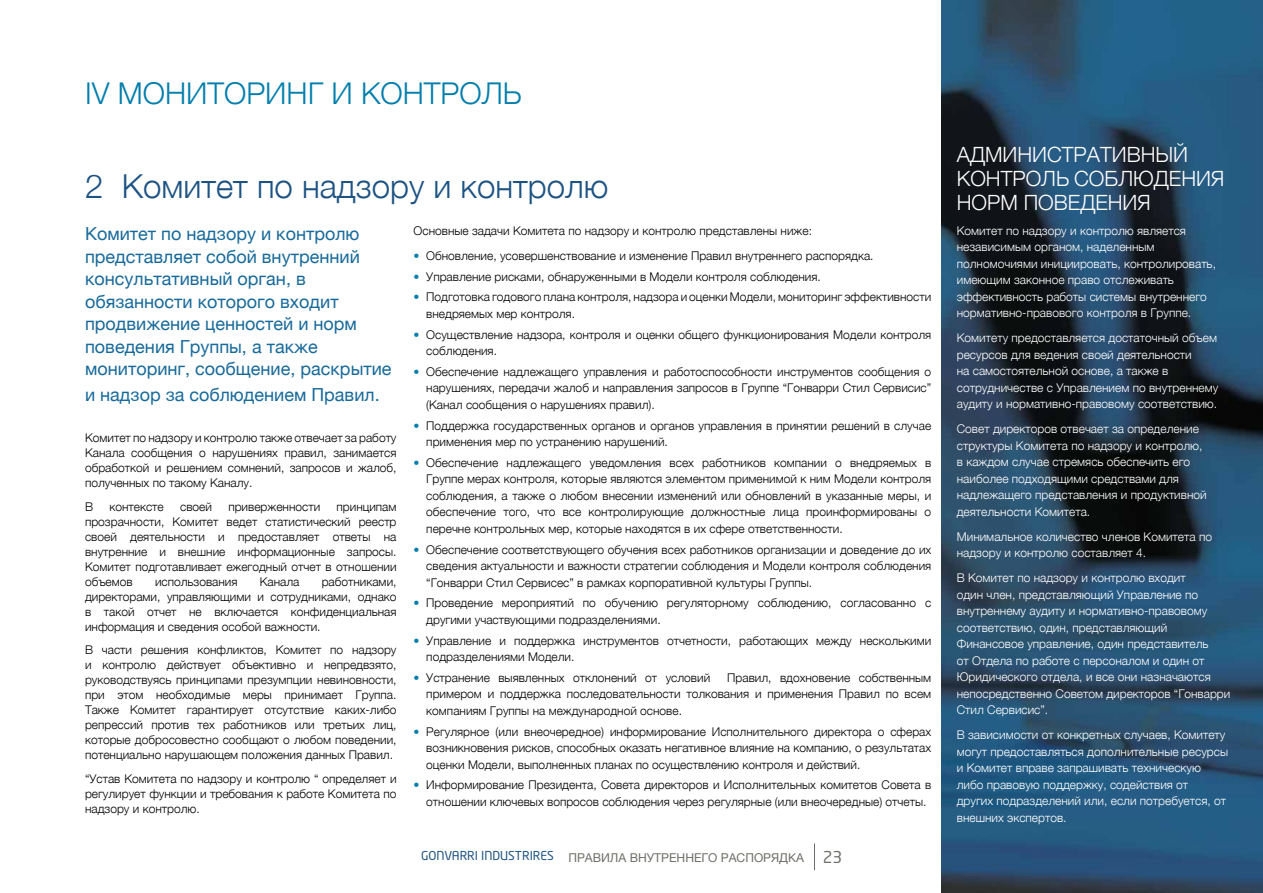
<style>
.page{position:relative;width:1263px;height:893px;background:#fff}
.page>*{position:absolute;margin:0;border:0;box-sizing:border-box;transform-origin:0 0}
.t1{font:300 33px "Helvetica Neue";color:#1d5383}
.t2{font:300 30px "Helvetica Neue";color:#007eac}
.t3{font:300 21px/24px "Helvetica Neue";color:#fff}
.t4{font:18px/22.5px "Helvetica Neue";color:#186a9a}
.t5{font:12.15px "Helvetica Neue";color:#6f6e68}
.t6{font:300 12px/15px "Helvetica Neue";color:#000;text-align:justify}
.t7{font:300 12px/16.5px "Helvetica Neue";color:#fff}
.s1{color:#007eac}
.s2{font-family:"Neo Tech Std";font-size:16.2px}
</style>
<div class="page">
<img style="left:942px;top:0;width:321px;height:893px">
<svg style="left:814px;top:843px;width:1px;height:27px"></svg>
<h2 class="t2" style="left:85px;top:69px;width:438px">IV МОНИТОРИНГ И КОНТРОЛЬ</h2>
<h1 class="t1" style="left:85px;top:159px;width:525px">2 Комитет по надзору и контролю</h1>
<h3 class="t4" style="left:85px;top:224px;width:308px">Комитет по надзору и контролю представляет собой внутренний консультативный орган, в обязанности которого входит продвижение ценностей и норм поведения Группы, а также мониторинг, сообщение, раскрытие</h3>
<h3 class="t4" style="left:85px;top:384px;width:296px">и надзор за соблюдением Правил.</h3>
<p class="t6" style="left:85px;top:430px;width:313px">Комитет по надзору и контролю также отвечает за работу Канала сообщения о нарушениях правил, занимается обработкой и решением сомнений, запросов и жалоб, полученных по такому Каналу.</p>
<p class="t6" style="left:85px;top:498px;width:10px">В</p>
<p class="t6" style="left:109px;top:498px;width:56px">контексте</p>
<p class="t6" style="left:180px;top:498px;width:33px">своей</p>
<p class="t6" style="left:228px;top:498px;width:93px">приверженности</p>
<p class="t6" style="left:85px;top:498px;width:313px;text-indent:251px">принципам прозрачности, Комитет ведет статистический реестр своей деятельности и предоставляет ответы на внутренние и внешние информационные запросы.<br>Комитет подготавливает ежегодный отчет в отношении объемов</p>
<p class="t6" style="left:85px;top:573px;width:313px;text-indent:237px">работниками, директорами, управляющими и сотрудниками, однако в такой отчет не включается конфиденциальная информация и сведения особой важности.</p>
<p class="t6" style="left:85px;top:642px;width:313px">В части решения конфликтов, Комитет по надзору и контролю действует объективно и непредвзято, руководствуясь принципами презумпции невиновности, при этом необходимые меры принимает Группа.<br>Также Комитет гарантирует отсутствие каких-либо репрессий против тех работников или третьих лиц, которые добросовестно сообщают о любом поведении, потенциально нарушающем положения данных Правил.</p>
<p class="t6" style="left:85px;top:770px;width:313px">“Устав Комитета по надзору и контролю “ определяет и регулирует функции и требования к работе Комитета по надзору и контролю.</p>
<p class="t6" style="left:155px;top:573px;width:84px">использования</p>
<p class="t6" style="left:260px;top:573px;width:41px">Канала</p>
<p class="t6" style="left:414px;top:222px;width:400px">Основные задачи Комитета по надзору и контролю представлены ниже:</p>
<p class="t6" style="left:414px;top:247px;width:461px"><span class="s1">•</span> Обновление, усовершенствование и изменение Правил внутреннего распорядка.</p>
<p class="t6" style="left:414px;top:268px;width:409px"><span class="s1">•</span> Управление рисками, обнаруженными в Модели контроля соблюдения.</p>
<p class="t6" style="left:426px;top:288px;width:506px;line-height:16.5px;text-indent:-13px"><span class="s1">•</span> Подготовка годового плана контроля, надзора и оценки Модели, мониторинг эффективности внедряемых мер контроля.</p>
<p class="t6" style="left:426px;top:325px;width:506px;line-height:16.5px;text-indent:-13px"><span class="s1">•</span> Осуществление надзора, контроля и оценки общего функционирования Модели контроля соблюдения.</p>
<p class="t6" style="left:426px;top:362px;width:506px;line-height:16.5px;text-indent:-13px"><span class="s1">•</span> Обеспечение надлежащего управления и работоспособности инструментов сообщения о нарушениях, передачи жалоб и направления запросов в Группе “Гонварри Стил Сервисис” (Канал сообщения о нарушениях правил).</p>
<p class="t6" style="left:426px;top:416px;width:506px;line-height:16.5px;text-indent:-13px"><span class="s1">•</span> Поддержка государственных органов и органов управления в принятии решений в случае применения мер по устранению нарушений.</p>
<p class="t6" style="left:426px;top:453px;width:506px;line-height:16.5px;text-indent:-13px"><span class="s1">•</span> Обеспечение надлежащего уведомления всех работников компании о внедряемых в Группе мерах контроля, которые являются элементом применимой к ним Модели контроля соблюдения, а также о любом внесении изменений или обновлений в указанные меры, и обеспечение того, что все контролирующие должностные лица проинформированы о перечне контрольных мер, которые находятся в их сфере ответственности.</p>
<p class="t6" style="left:426px;top:540px;width:506px;line-height:16.5px;text-indent:-13px"><span class="s1">•</span> Обеспечение соответствующего обучения всех работников организации и доведение до их сведения актуальности и важности стратегии соблюдения и Модели контроля соблюдения “Гонварри Стил Сервисес” в рамках корпоративной культуры Группы.</p>
<p class="t6" style="left:426px;top:594px;width:506px;line-height:16.5px;text-indent:-13px"><span class="s1">•</span> Проведение мероприятий по обучению регуляторному соблюдению, согласованно с другими участвующими подразделениями.</p>
<p class="t6" style="left:426px;top:631px;width:506px;line-height:16.5px;text-indent:-13px"><span class="s1">•</span> Управление и поддержка инструментов отчетности, работающих между несколькими подразделениями Модели.</p>
<p class="t6" style="left:414px;top:669px;width:298px"><span class="s1">•</span> Устранение выявленных отклонений от условий</p>
<p class="t6" style="left:426px;top:668px;width:506px;line-height:16.5px;text-indent:301px">Правил, вдохновение собственным примером и поддержка последовательности толкования и применения Правил по всем компаниям Группы на международной основе.</p>
<p class="t6" style="left:426px;top:722px;width:506px;line-height:16.5px;text-indent:-13px"><span class="s1">•</span> Регулярное (или внеочередное) информирование Исполнительного директора о сферах возникновения рисков, способных оказать негативное влияние на компанию, о результатах оценки Модели, выполненных планах по осуществлению контроля и действий.</p>
<p class="t6" style="left:426px;top:776px;width:506px;line-height:16.5px;text-indent:-13px"><span class="s1">•</span> Информирование Президента, Совета директоров и Исполнительных комитетов Совета в отношении ключевых вопросов соблюдения через регулярные (или внеочередные) отчеты.</p>
<p class="t5" style="left:421px;top:849px;width:423px"><sup>GONVARRI</sup> <sup>INDUSTRIRES</sup> ПРАВИЛА ВНУТРЕННЕГО РАСПОРЯДКА <span class="s2">23</span></p>
<h3 class="t3" style="left:957px;top:141px;width:269px">АДМИНИСТРАТИВНЫЙ<br>КОНТРОЛЬ СОБЛЮДЕНИЯ<br>НОРМ ПОВЕДЕНИЯ</h3>
<p class="t7" style="left:957px;top:221px;width:261px">Комитет по надзору и контролю является независимым органом, наделенным полномочиями инициировать, контролировать, имеющим законное право отслеживать эффективность работы системы внутреннего нормативно-правового контроля в Группе.</p>
<p class="t7" style="left:957px;top:329px;width:263px">Комитету предоставляется достаточный объем ресурсов для ведения своей деятельности<br>на самостоятельной основе, а также в сотрудничестве с Управлением по внутреннему аудиту и нормативно-правовому соответствию.</p>
<p class="t7" style="left:957px;top:420px;width:251px">Совет директоров отвечает за определение структуры Комитета по надзору и контролю, в каждом случае стремясь обеспечить его наиболее подходящими средствами для надлежащего представления и продуктивной деятельности Комитета.</p>
<p class="t7" style="left:957px;top:527px;width:257px">Минимальное количество членов Комитета по надзору и контролю составляет 4.</p>
<p class="t7" style="left:957px;top:569px;width:275px">В Комитет по надзору и контролю входит<br>один член, представляющий Управление по внутреннему аудиту и нормативно-правовому соответствию, один, представляющий Финансовое управление, один представитель<br>от Отдела по работе с персоналом и один от Юридического отдела, и все они назначаются непосредственно Советом директоров “Гонварри Стил Сервисис”.</p>
<p class="t7" style="left:957px;top:726px;width:273px">В зависимости от конкретных случаев, Комитету могут предоставляться дополнительные ресурсы и Комитет вправе запрашивать техническую либо правовую поддержку, содействия от<br>других подразделений или, если потребуется, от внешних экспертов.</p>
</div>
